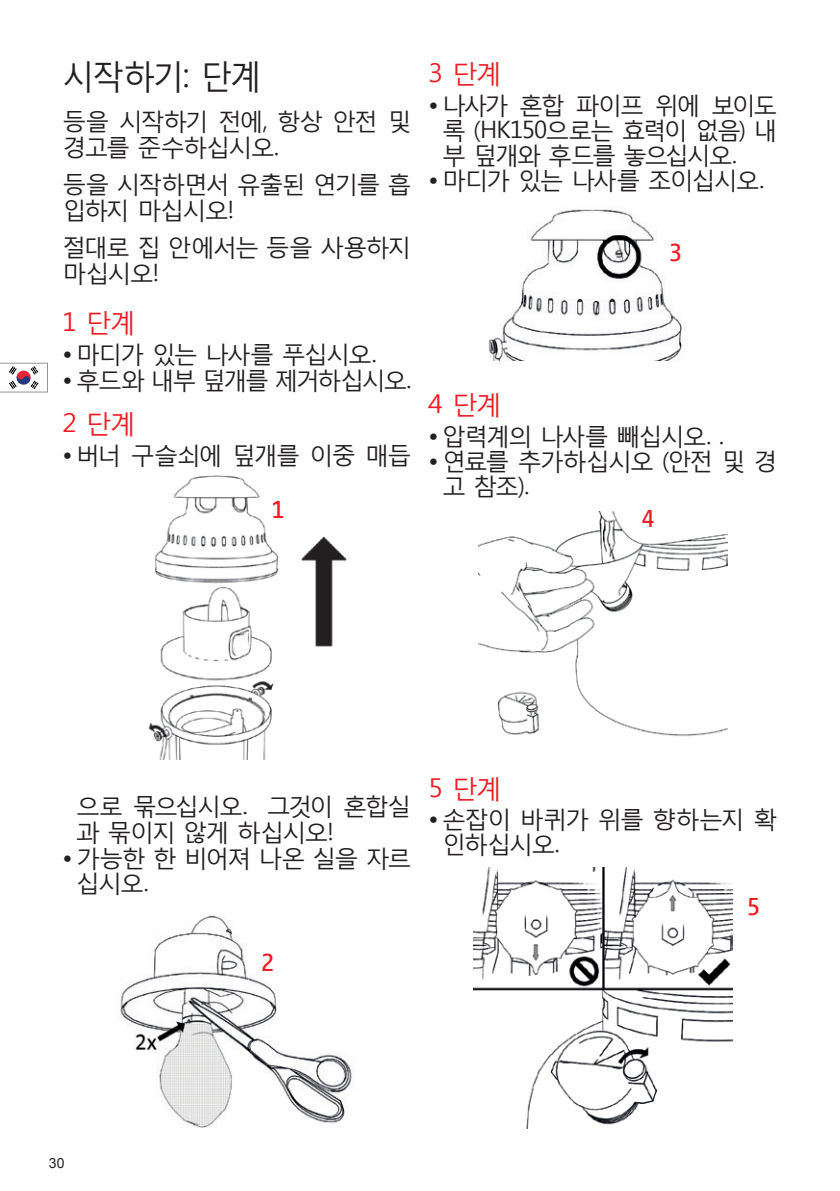
<style>
.page{position:relative;width:840px;height:1191px;background:#fff}
.page>*{position:absolute;margin:0;border:0;box-sizing:border-box;transform-origin:0 0}
.t1{font:33.6px "Malgun Gothic";letter-spacing:-.075em;color:#231f20;scale:.95 1}
.t2{font:26px "Malgun Gothic";letter-spacing:-.085em;color:#ee1d23}
.t3{font:26px "Vialog LT Com";color:#ee1d23}
.t4{font:24px/25.8px "Malgun Gothic";letter-spacing:-.08em;color:#231f20}
.t5{font:14px "Arial";color:#231f20}
</style>
<div class="page">
<svg style="left:0;top:363px;width:48px;height:29px"></svg>
<img style="left:473px;top:867px;width:258px;height:261px">
<img style="left:148px;top:475px;width:199px;height:284px">
<img style="left:120px;top:914px;width:234px;height:214px">
<img style="left:488px;top:208px;width:194px;height:152px">
<img style="left:478px;top:512px;width:249px;height:224px">
<h1 class="t1" style="left:62px;top:55px;width:211px">시작하기: 단계</h1>
<p class="t4" style="left:62px;top:108px;width:350px">등을 시작하기 전에, 항상 안전 및 경고를 준수하십시오.</p>
<p class="t4" style="left:62px;top:171px;width:350px">등을 시작하면서 유출된 연기를 흡 입하지 마십시오!</p>
<p class="t4" style="left:62px;top:234px;width:350px">절대로 집 안에서는 등을 사용하지 마십시오!</p>
<p class="t2" style="left:62px;top:306px;width:75px">1 단계</p>
<p class="t4" style="left:62px;top:341px;width:315px">• 마디가 있는 나사를 푸십시오.</p>
<p class="t4" style="left:62px;top:367px;width:350px">• 후드와 내부 덮개를 제거하십시오.</p>
<p class="t2" style="left:62px;top:407px;width:75px">2 단계</p>
<p class="t4" style="left:62px;top:442px;width:350px">• 버너 구슬쇠에 덮개를 이중 매듭</p>
<p class="t3" style="left:271px;top:495px;width:15px">1</p>
<p class="t2" style="left:428px;top:58px;width:75px">3 단계</p>
<p class="t4" style="left:442px;top:92px;width:337px;line-height:25px;text-align:justify;text-indent:-14px">• 나사가 혼합 파이프 위에 보이도 록 (HK150으로는 효력이 없음) 내 부 덮개와 후드를 놓으십시오.</p>
<p class="t4" style="left:428px;top:167px;width:337px">• 마디가 있는 나사를 조이십시오.</p>
<p class="t3" style="left:669px;top:238px;width:15px">3</p>
<p class="t2" style="left:428px;top:389px;width:75px">4 단계</p>
<p class="t4" style="left:428px;top:422px;width:297px">• 압력계의 나사를 빼십시오. .</p>
<p class="t4" style="left:442px;top:448px;width:337px;line-height:25px;text-indent:-14px">• 연료를 추가하십시오 (안전 및 경 고 참조).</p>
<p class="t3" style="left:641px;top:504px;width:15px">4</p>
<p class="t4" style="left:76px;top:793px;width:337px">으로 묶으십시오. 그것이 혼합실 과 묶이지 않게 하십시오!</p>
<p class="t4" style="left:76px;top:844px;width:337px;text-indent:-14px">• 가능한 한 비어져 나온 실을 자르 십시오.</p>
<p class="t3" style="left:261px;top:948px;width:15px">2</p>
<p class="t2" style="left:428px;top:772px;width:75px">5 단계</p>
<p class="t4" style="left:442px;top:806px;width:337px;line-height:25px;text-indent:-14px">• 손잡이 바퀴가 위를 향하는지 확 인하십시오.</p>
<p class="t3" style="left:746px;top:891px;width:15px">5</p>
<p class="t5" style="left:49px;top:1153px;width:17px">30</p>
</div>
